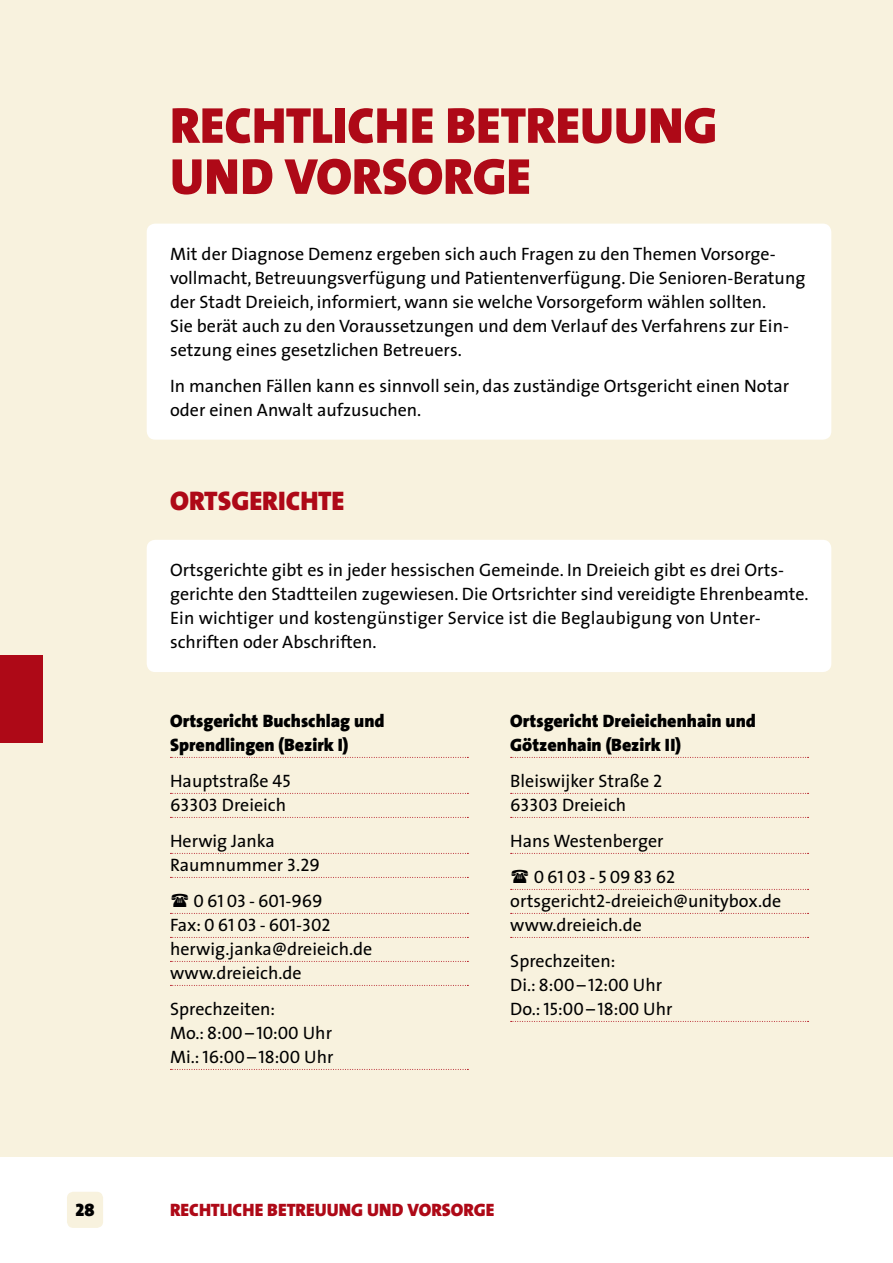
<style>
.page{position:relative;width:893px;height:1263px;background:#fff}
.page>*{position:absolute;margin:0;border:0;box-sizing:border-box;transform-origin:0 0}
.t1{font:51px/51px "The Sans Black Caps";color:#ae0917}
.t2{font:900 27px "The Sans";color:#ae0917}
.t3{font:18px/24px "The Sans";color:#000}
.t4{font:900 18px/24px "The Sans";color:#000}
.t5{font:18px "The Sans Black Caps";color:#ae0917}
.t6{font:18px/24px "The Sans Caps";color:#000}
.t7{font:18px "The Sans Caps";letter-spacing:.085em;color:#000}
.t8{font:18px "The Sans Black Caps";color:#000}
.s1{font-family:"The Sans Caps"}
.s2{font-family:"The Sans"}
</style>
<div class="page">
<div style="left:0;top:0;width:893px;height:1157px;background:#f8f2de"></div>
<div style="left:67px;top:1192px;width:36px;height:36px;background:#f8f2de;border-radius:6px"></div>
<div style="left:147px;top:224px;width:684px;height:216px;background:#fff;border-radius:9px"></div>
<div style="left:0;top:655px;width:43px;height:87px;background:#ae0917"></div>
<div style="left:147px;top:540px;width:684px;height:132px;background:#fff;border-radius:9px"></div>
<svg style="left:170px;top:757px;width:298px;height:1px"></svg>
<svg style="left:170px;top:793px;width:298px;height:1px"></svg>
<svg style="left:170px;top:817px;width:298px;height:1px"></svg>
<svg style="left:170px;top:853px;width:298px;height:1px"></svg>
<svg style="left:170px;top:877px;width:298px;height:1px"></svg>
<svg style="left:170px;top:913px;width:298px;height:1px"></svg>
<svg style="left:170px;top:937px;width:298px;height:1px"></svg>
<svg style="left:170px;top:961px;width:298px;height:1px"></svg>
<svg style="left:170px;top:985px;width:298px;height:1px"></svg>
<svg style="left:170px;top:1069px;width:298px;height:1px"></svg>
<svg style="left:511px;top:757px;width:297px;height:1px"></svg>
<svg style="left:511px;top:793px;width:297px;height:1px"></svg>
<svg style="left:511px;top:817px;width:297px;height:1px"></svg>
<svg style="left:511px;top:853px;width:297px;height:1px"></svg>
<svg style="left:511px;top:889px;width:297px;height:1px"></svg>
<svg style="left:511px;top:913px;width:297px;height:1px"></svg>
<svg style="left:511px;top:937px;width:297px;height:1px"></svg>
<svg style="left:511px;top:1021px;width:297px;height:1px"></svg>
<p class="t8" style="left:75px;top:1194px;width:21px">28</p>
<h1 class="t1" style="left:170px;top:99px;width:545px">RECHTLICHE BETREUUNG<br>UND VORSORGE</h1>
<p class="t3" style="left:170px;top:241px;width:637px">Mit der Diagnose Demenz ergeben sich auch Fragen zu den Themen Vorsorge&shy;vollmacht, Betreuungsverfügung und Patientenverfügung. Die Senioren-Beratung der Stadt Dreieich, informiert, wann sie welche Vorsorgeform wählen sollten.<br>Sie berät auch zu den Voraussetzungen und dem Verlauf des Verfahrens zur Ein&shy;setzung eines gesetzlichen Betreuers.</p>
<p class="t3" style="left:170px;top:373px;width:621px">In manchen Fällen kann es sinnvoll sein, das zuständige Ortsgericht einen Notar oder einen Anwalt aufzusuchen.</p>
<h2 class="t2" style="left:170px;top:478px;width:176px">Ortsgerichte</h2>
<p class="t3" style="left:170px;top:558px;width:640px">Ortsgerichte gibt es in jeder hessischen Gemeinde. In Dreieich gibt es drei Orts&shy;gerichte den Stadtteilen zugewiesen. Die Ortsrichter sind vereidigte Ehrenbeamte.<br>Ein wichtiger und kostengünstiger Service ist die Beglaubigung von Unter&shy;schriften oder Abschriften.</p>
<p class="t4" style="left:170px;top:709px;width:216px">Ortsgericht Buchschlag und<br>Sprendlingen (Bezirk I)</p>
<p class="t3" style="left:170px;top:769px;width:122px">Hauptstraße <span class="s1">45<br>63303</span> Dreieich</p>
<p class="t3" style="left:170px;top:829px;width:151px">Herwig Janka<br>Raumnummer <span class="s1">3</span>.<span class="s1">29</span></p>
<p class="t6" style="left:170px;top:889px;width:162px;text-indent:23px">0 61 03 - 601<span class="s2">-</span>969<br><span class="s2">Fax:</span> 0 61 03 - 601<span class="s2">-</span>302</p>
<p class="t3" style="left:170px;top:937px;width:204px">herwig.janka@dreieich.de www.dreieich.de</p>
<p class="t3" style="left:170px;top:997px;width:165px">Sprechzeiten:<br>Mo.: <span class="s1">8</span>:<span class="s1">00</span>–<span class="s1">10</span>:<span class="s1">00</span> Uhr<br>Mi.: <span class="s1">16</span>:<span class="s1">00</span>–<span class="s1">18</span>:<span class="s1">00</span> Uhr</p>
<p class="t4" style="left:510px;top:709px;width:247px">Ortsgericht Dreieichenhain und<br>Götzenhain (Bezirk II)</p>
<p class="t3" style="left:510px;top:769px;width:154px">Bleiswijker Straße <span class="s1">2<br>63303</span> Dreieich</p>
<p class="t3" style="left:510px;top:829px;width:155px">Hans Westenberger</p>
<p class="t7" style="left:534px;top:862px;width:143px">06103-5098362</p>
<p class="t3" style="left:510px;top:889px;width:272px">ortsgericht<span class="s1">2</span>-dreieich@unitybox.de www.dreieich.de</p>
<p class="t3" style="left:510px;top:949px;width:164px">Sprechzeiten:<br>Di.: <span class="s1">8</span>:<span class="s1">00</span>–<span class="s1">12</span>:<span class="s1">00</span> Uhr<br>Do.: <span class="s1">15</span>:<span class="s1">00</span>–<span class="s1">18</span>:<span class="s1">00</span> Uhr</p>
<p class="t5" style="left:170px;top:1194px;width:326px">RECHTLICHE BETREUUNG UND VORSORGE</p>
</div>
